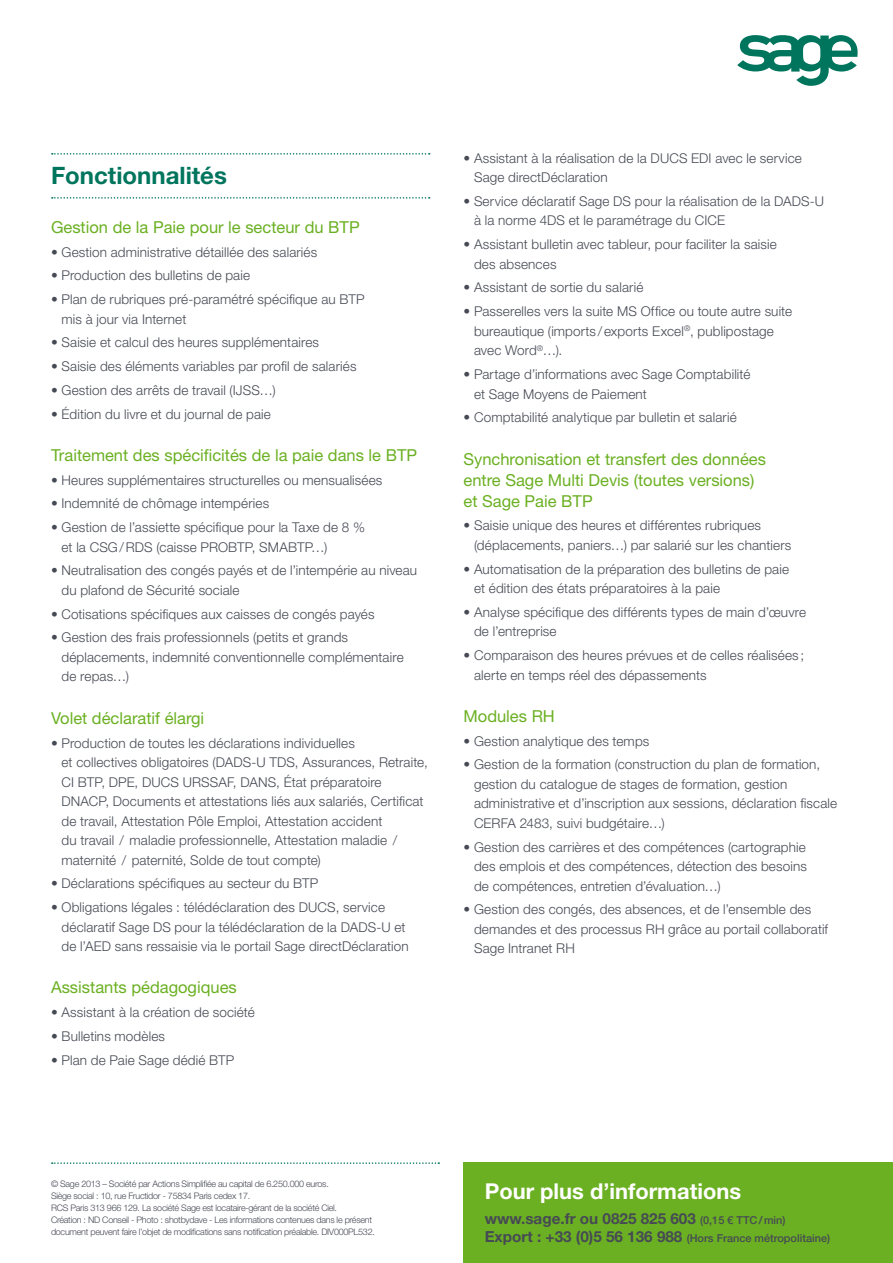
<style>
.page{position:relative;width:893px;height:1263px;background:#fff}
.page>*{position:absolute;margin:0;border:0;box-sizing:border-box;transform-origin:0 0}
.t1{font:700 24px "Helvetica Neue LT Std";color:#00755d}
.t2{font:700 21.9px "Helvetica Neue LT Std";color:#fff}
.t3{font:16.5px/21px "Helvetica Neue LT Std";color:#6bb022}
.t4{font:700 15.3px "Helvetica Neue LT Std";color:#464a54}
.t5{font:300 13.5px/19.5px "Helvetica Neue LT Std";letter-spacing:.01em;color:#464a54}
.t6{font:500 10.95px "Helvetica Neue LT Std";color:#464a54}
.t7{font:300 9px/12px "Helvetica Neue LT Std";letter-spacing:-.03em;color:#464a54}
.s1{font-weight:500;font-size:10.95px}
.s2{font-weight:700;font-size:15.3px}
</style>
<div class="page">
<div style="left:463px;top:1162px;width:430px;height:101px;background:#6bb022"></div>
<svg style="left:737px;top:35px;width:121px;height:51px"></svg>
<svg style="left:52px;top:153px;width:378px;height:2px"></svg>
<svg style="left:52px;top:197px;width:378px;height:2px"></svg>
<svg style="left:52px;top:1162px;width:387px;height:2px"></svg>
<h1 class="t1" style="left:51px;top:161px;width:177px">Fonctionnalités</h1>
<p class="t3" style="left:51px;top:216px;width:310px">Gestion de la Paie pour le secteur du BTP</p>
<p class="t5" style="left:51px;top:242px;width:268px">• Gestion administrative détaillée des salariés</p>
<p class="t5" style="left:51px;top:266px;width:201px">• Production des bulletins de paie</p>
<p class="t5" style="left:62px;top:289px;width:305px;text-indent:-11px">• Plan de rubriques pré-paramétré spécifique au BTP mis à jour via Internet</p>
<p class="t5" style="left:51px;top:333px;width:270px">• Saisie et calcul des heures supplémentaires</p>
<p class="t5" style="left:51px;top:356px;width:307px">• Saisie des éléments variables par profil de salariés</p>
<p class="t5" style="left:51px;top:380px;width:226px">• Gestion des arrêts de travail (IJSS…)</p>
<p class="t5" style="left:51px;top:404px;width:221px">• Édition du livre et du journal de paie</p>
<p class="t3" style="left:51px;top:444px;width:368px">Traitement des spécificités de la paie dans le BTP</p>
<p class="t5" style="left:51px;top:470px;width:333px">• Heures supplémentaires structurelles ou mensualisées</p>
<p class="t5" style="left:51px;top:494px;width:220px">• Indemnité de chômage intempéries</p>
<p class="t5" style="left:62px;top:517px;width:305px;text-indent:-11px">• Gestion de l’assiette spécifique pour la Taxe de 8 % et la CSG/RDS (caisse PROBTP, SMABTP…)</p>
<p class="t5" style="left:62px;top:561px;width:357px;text-indent:-11px">• Neutralisation des congés payés et de l’intempérie au niveau du plafond de Sécurité sociale</p>
<p class="t5" style="left:51px;top:604px;width:325px">• Cotisations spécifiques aux caisses de congés payés</p>
<p class="t5" style="left:62px;top:628px;width:344px;text-indent:-11px">• Gestion des frais professionnels (petits et grands déplacements, indemnité conventionnelle complémentaire de repas…)</p>
<p class="t3" style="left:51px;top:707px;width:155px">Volet déclaratif élargi</p>
<p class="t5" style="left:62px;top:733px;width:368px;text-indent:-11px">• Production de toutes les déclarations individuelles<br>et collectives obligatoires (DADS-U TDS, Assurances, Retraite, CI BTP, DPE, DUCS URSSAF, DANS, État préparatoire DNACP, Documents et attestations liés aux salariés, Certificat de travail, Attestation Pôle Emploi, Attestation accident<br>du travail / maladie professionnelle, Attestation maladie / maternité / paternité, Solde de tout compte)</p>
<p class="t5" style="left:51px;top:873px;width:269px">• Déclarations spécifiques au secteur du BTP</p>
<p class="t5" style="left:62px;top:897px;width:349px;text-indent:-11px">• Obligations légales : télédéclaration des DUCS, service déclaratif Sage DS pour la télédéclaration de la DADS-U et de l’AED sans ressaisie via le portail Sage directDéclaration</p>
<p class="t3" style="left:51px;top:977px;width:187px">Assistants pédagogiques</p>
<p class="t5" style="left:51px;top:1002px;width:205px">• Assistant à la création de société</p>
<p class="t5" style="left:51px;top:1026px;width:116px">• Bulletins modèles</p>
<p class="t5" style="left:51px;top:1050px;width:185px">• Plan de Paie Sage dédié BTP</p>
<p class="t5" style="left:474px;top:148px;width:329px;text-indent:-11px">• Assistant à la réalisation de la DUCS EDI avec le service<br>Sage directDéclaration</p>
<p class="t5" style="left:474px;top:191px;width:352px;text-indent:-11px">• Service déclaratif Sage DS pour la réalisation de la DADS-U à la norme 4DS et le paramétrage du CICE</p>
<p class="t5" style="left:474px;top:234px;width:304px;text-indent:-11px">• Assistant bulletin avec tableur, pour faciliter la saisie des absences</p>
<p class="t5" style="left:463px;top:278px;width:181px">• Assistant de sortie du salarié</p>
<p class="t5" style="left:474px;top:301px;width:320px;text-indent:-11px">• Passerelles vers la suite MS Office ou toute autre suite bureautique (imports /exports Excel<sup>®</sup>, publipostage avec Word<sup>®</sup>…).</p>
<p class="t5" style="left:474px;top:364px;width:278px;text-indent:-11px">• Partage d’informations avec Sage Comptabilité et Sage Moyens de Paiement</p>
<p class="t5" style="left:463px;top:407px;width:275px">• Comptabilité analytique par bulletin et salarié</p>
<p class="t3" style="left:463px;top:448px;width:304px">Synchronisation et transfert des données entre Sage Multi Devis (toutes versions) et Sage Paie BTP</p>
<p class="t5" style="left:474px;top:515px;width:319px;text-indent:-11px">• Saisie unique des heures et différentes rubriques (déplacements, paniers…) par salarié sur les chantiers</p>
<p class="t5" style="left:474px;top:559px;width:317px;text-indent:-11px">• Automatisation de la préparation des bulletins de paie et édition des états préparatoires à la paie</p>
<p class="t5" style="left:474px;top:602px;width:334px;text-indent:-11px">• Analyse spécifique des différents types de main d’œuvre de l’entreprise</p>
<p class="t5" style="left:474px;top:645px;width:332px;text-indent:-11px">• Comparaison des heures prévues et de celles réalisées ; alerte en temps réel des dépassements</p>
<p class="t3" style="left:463px;top:705px;width:93px">Modules RH</p>
<p class="t5" style="left:463px;top:731px;width:187px">• Gestion analytique des temps</p>
<p class="t5" style="left:474px;top:754px;width:365px;text-indent:-11px">• Gestion de la formation (construction du plan de formation, gestion du catalogue de stages de formation, gestion administrative et d’inscription aux sessions, déclaration fiscale CERFA 2483, suivi budgétaire…)</p>
<p class="t5" style="left:474px;top:837px;width:334px;text-align:justify;text-indent:-11px">• Gestion des carrières et des compétences (cartographie des emplois et des compétences, détection des besoins de compétences, entretien d’évaluation…)</p>
<p class="t5" style="left:474px;top:899px;width:356px;text-indent:-11px">• Gestion des congés, des absences, et de l’ensemble des demandes et des processus RH grâce au portail collaboratif<br>Sage Intranet RH</p>
<p class="t7" style="left:51px;top:1177px;width:325px">© Sage 2013 – Société par Actions Simplifiée au capital de 6.250.000 euros.<br>Siège social : 10, rue Fructidor - 75834 Paris cedex 17.<br>RCS Paris 313 966 129. La société Sage est locataire-gérant de la société Ciel.<br>Création : ND Conseil - Photo : shotbydave - Les informations contenues dans le présent document peuvent faire l’objet de modifications sans notification préalable. DIV000PL532.</p>
<h2 class="t2" style="left:485px;top:1178px;width:258px">Pour plus d’informations</h2>
<p class="t4" style="left:485px;top:1209px;width:302px">www.sage.fr ou 0825 825 603 <span class="s1">(0,15 € TTC/min)</span></p>
<p class="t6" style="left:485px;top:1231px;width:347px"><span class="s2">Export : +33 (0)5 56 136 988</span> (Hors France métropolitaine)</p>
</div>
